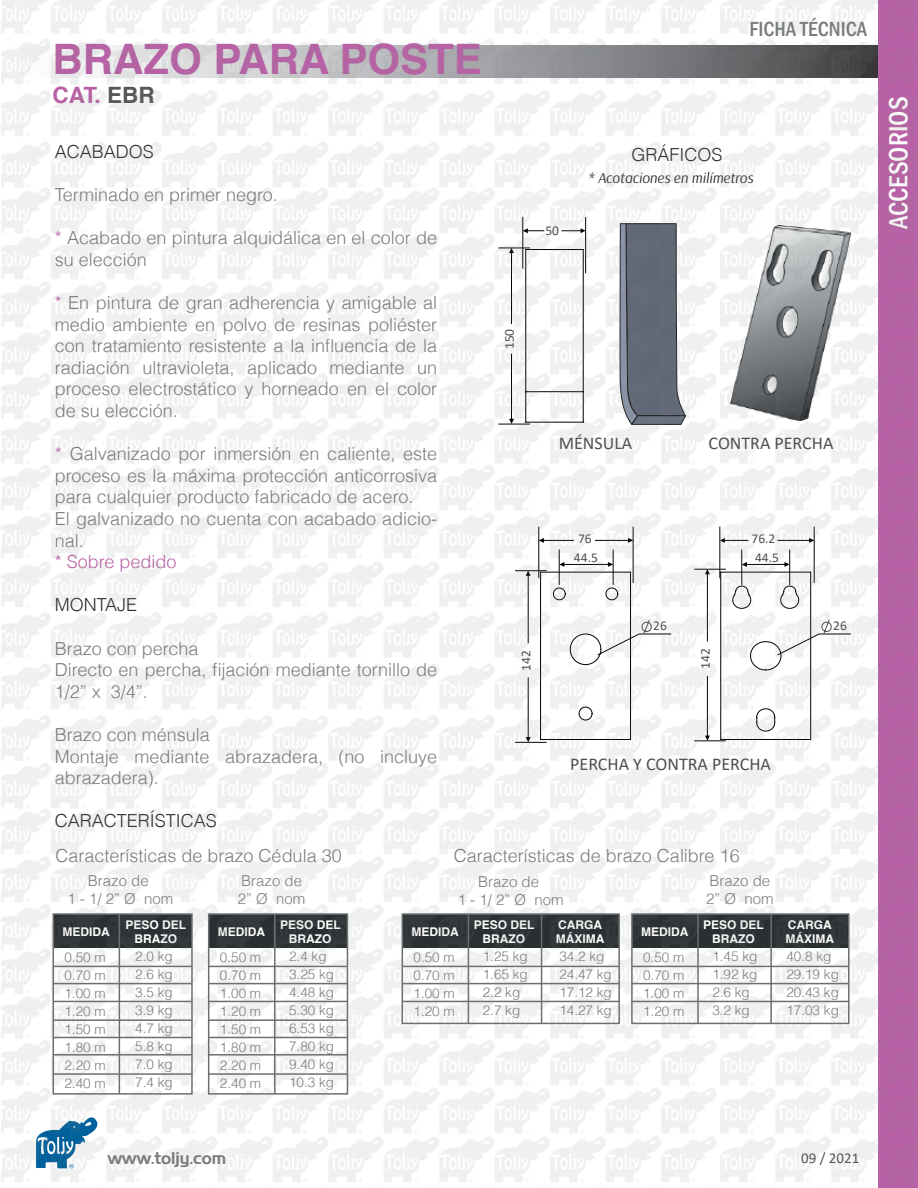
<style>
.page{position:relative;width:918px;height:1188px;background:#fff}
.page>*{position:absolute;margin:0;border:0;box-sizing:border-box;transform-origin:0 0}
.t1{font:700 42px "Helvetica";color:#b961a6}
.t2{font:500 condensed 27px "Franklin Gothic";color:#fff}
.t3{font:700 22.5px "Helvetica";color:#b961a6}
.t4{font:500 condensed 21px "Franklin Gothic";color:#797c7d}
.t5{font:300 18px/21.6px "Helvetica";color:#797c7d}
.t6{font:18px "Calibri";color:#4b4e50}
.t7{font:300 18px "Helvetica";color:#2a2f32}
.t8{font:300 18px "Helvetica";color:#b961a6}
.t9{font:16.5px "Aero";color:#7a7d7e}
.t10{font:300 15px/18px "Helvetica";color:#797c7d;text-align:center}
.t11{font:italic 15px "Arsenal";color:#2a2f32}
.t12{font:15px "Calibri";color:#545758}
.t13{font:300 13.5px/18px "Helvetica";color:#797c7d;text-align:justify}
.t14{font:13.5px/19.2px "Calibri";color:#4b4e50}
.t15{font:700 12px/14.4px "Helvetica";color:#fff;text-align:center}
.s1{color:#565654}
.s2{color:#b961a6}
</style>
<div class="page">
<img style="left:2px;top:0;width:916px;height:1188px">
<h1 class="t1" style="left:52px;top:26px;width:431px">BRAZO PARA POSTE</h1>
<p class="t3" style="left:52px;top:77px;width:104px">CAT. <span class="s1">EBR</span></p>
<p class="t7" style="left:55px;top:137px;width:101px">ACABADOS</p>
<p class="t5" style="left:55px;top:183px;width:225px">Terminado en primer negro.</p>
<p class="t5" style="left:55px;top:226px;width:384px"><span class="s2">*</span> Acabado en pintura alquidálica en el color de su elección</p>
<p class="t5" style="left:55px;top:291px;width:384px;text-align:justify"><span class="s2">*</span> En pintura de gran adherencia y amigable al medio ambiente en polvo de resinas poliéster con tratamiento resistente a la influencia de la radiación ultravioleta, aplicado mediante un proceso electrostático y horneado en el color de su elección.</p>
<p class="t5" style="left:55px;top:442px;width:384px"><span class="s2">*</span> Galvanizado por inmersión en caliente, este proceso es la máxima protección anticorrosiva para cualquier producto fabricado de acero.<br>El galvanizado no cuenta con acabado adicio&shy;nal.</p>
<p class="t8" style="left:55px;top:547px;width:123px">* Sobre pedido</p>
<p class="t7" style="left:55px;top:591px;width:84px">MONTAJE</p>
<p class="t5" style="left:55px;top:637px;width:384px">Brazo con percha<br>Directo en percha, fijación mediante tornillo de<br>1/2” x 3/4”.</p>
<p class="t5" style="left:55px;top:723px;width:384px">Brazo con ménsula<br>Montaje mediante abrazadera, (no incluye abrazadera).</p>
<p class="t7" style="left:55px;top:807px;width:164px">CARACTERÍSTICAS</p>
<p class="t4" style="left:750px;top:15px;width:119px">FICHA TÉCNICA</p>
<p class="t14" style="left:545px;top:220px;width:15px">50</p>
<p class="t7" style="left:631px;top:141px;width:93px">GRÁFICOS</p>
<p class="t11" style="left:588px;top:169px;width:166px">* Acotaciones en milímetros</p>
<p class="t14" style="left:500px;top:349px;width:22px;rotate:-90deg">150</p>
<p class="t6" style="left:559px;top:430px;width:75px">MÉNSULA</p>
<p class="t6" style="left:709px;top:430px;width:126px">CONTRA PERCHA</p>
<p class="t14" style="left:516px;top:671px;width:22px;rotate:-90deg">142</p>
<p class="t14" style="left:574px;top:528px;width:25px">76<br>44.5</p>
<p class="t14" style="left:752px;top:528px;width:29px">76.2<br>44.5</p>
<p class="t14" style="left:653px;top:616px;width:15px">26</p>
<p class="t14" style="left:833px;top:616px;width:15px">26</p>
<p class="t14" style="left:695px;top:669px;width:22px;rotate:-90deg">142</p>
<p class="t6" style="left:570px;top:752px;width:202px">PERCHA Y CONTRA PERCHA</p>
<p class="t5" style="left:56px;top:844px;width:288px">Características de brazo Cédula 30</p>
<p class="t5" style="left:454px;top:844px;width:287px">Características de brazo Calibre 16</p>
<p class="t10" style="left:67px;top:871px;width:107px">Brazo de<br>1 - 1/ 2” Ø nom</p>
<p class="t10" style="left:238px;top:871px;width:69px;text-align:left">Brazo de<br>2” Ø nom</p>
<p class="t10" style="left:458px;top:871px;width:107px">Brazo de<br>1 - 1/ 2” Ø nom</p>
<p class="t10" style="left:706px;top:871px;width:69px;text-align:left">Brazo de<br>2” Ø nom</p>
<p class="t15" style="left:63px;top:925px;width:49px">MEDIDA</p>
<p class="t13" style="left:64px;top:947px;width:43px">0.50 m 0.70 m 1.00 m 1.20 m 1.50 m 1.80 m 2.20 m 2.40 m</p>
<p class="t15" style="left:125px;top:918px;width:62px">PESO DEL<br>BRAZO</p>
<p class="t13" style="left:135px;top:947px;width:39px">2.0 kg 2.6 kg 3.5 kg 3.9 kg 4.7 kg 5.8 kg 7.0 kg 7.4 kg</p>
<p class="t15" style="left:280px;top:918px;width:62px">PESO DEL<br>BRAZO</p>
<p class="t15" style="left:474px;top:918px;width:62px">PESO DEL<br>BRAZO</p>
<p class="t15" style="left:556px;top:918px;width:50px;text-align:left">CARGA<br>MÁXIMA</p>
<p class="t15" style="left:703px;top:918px;width:62px">PESO DEL<br>BRAZO</p>
<p class="t15" style="left:786px;top:918px;width:50px;text-align:left">CARGA<br>MÁXIMA</p>
<p class="t15" style="left:218px;top:925px;width:49px">MEDIDA</p>
<p class="t13" style="left:220px;top:947px;width:43px">0.50 m 0.70 m 1.00 m 1.20 m 1.50 m 1.80 m 2.20 m 2.40 m</p>
<p class="t13" style="left:483px;top:947px;width:47px;text-align:left">1.25 kg<br>1.65 kg<br>2.2 kg<br>2.7 kg</p>
<p class="t13" style="left:559px;top:947px;width:54px;text-align:left">34.2 kg<br>24.47 kg<br>17.12 kg<br>14.27 kg</p>
<p class="t15" style="left:412px;top:925px;width:49px">MEDIDA</p>
<p class="t13" style="left:414px;top:947px;width:43px">0.50 m 0.70 m 1.00 m 1.20 m</p>
<p class="t13" style="left:712px;top:947px;width:47px;text-align:left">1.45 kg<br>1.92 kg<br>2.6 kg<br>3.2 kg</p>
<p class="t13" style="left:786px;top:947px;width:54px;text-align:left">40.8 kg<br>29.19 kg<br>20.43 kg<br>17.03 kg</p>
<p class="t15" style="left:641px;top:925px;width:49px">MEDIDA</p>
<p class="t13" style="left:643px;top:947px;width:43px">0.50 m 0.70 m 1.00 m 1.20 m</p>
<p class="t13" style="left:289px;top:947px;width:47px;text-align:left">2.4 kg<br>3.25 kg<br>4.48 kg<br>5.30 kg<br>6.53 kg<br>7.80 kg<br>9.40 kg<br>10.3 kg</p>
<h2 class="t2" style="left:881px;top:229px;width:134px;rotate:-90deg">ACCESORIOS</h2>
<p class="t9" style="left:108px;top:1148px;width:120px">www.toljy.com</p>
<p class="t12" style="left:801px;top:1148px;width:60px">09 / 2021</p>
</div>
